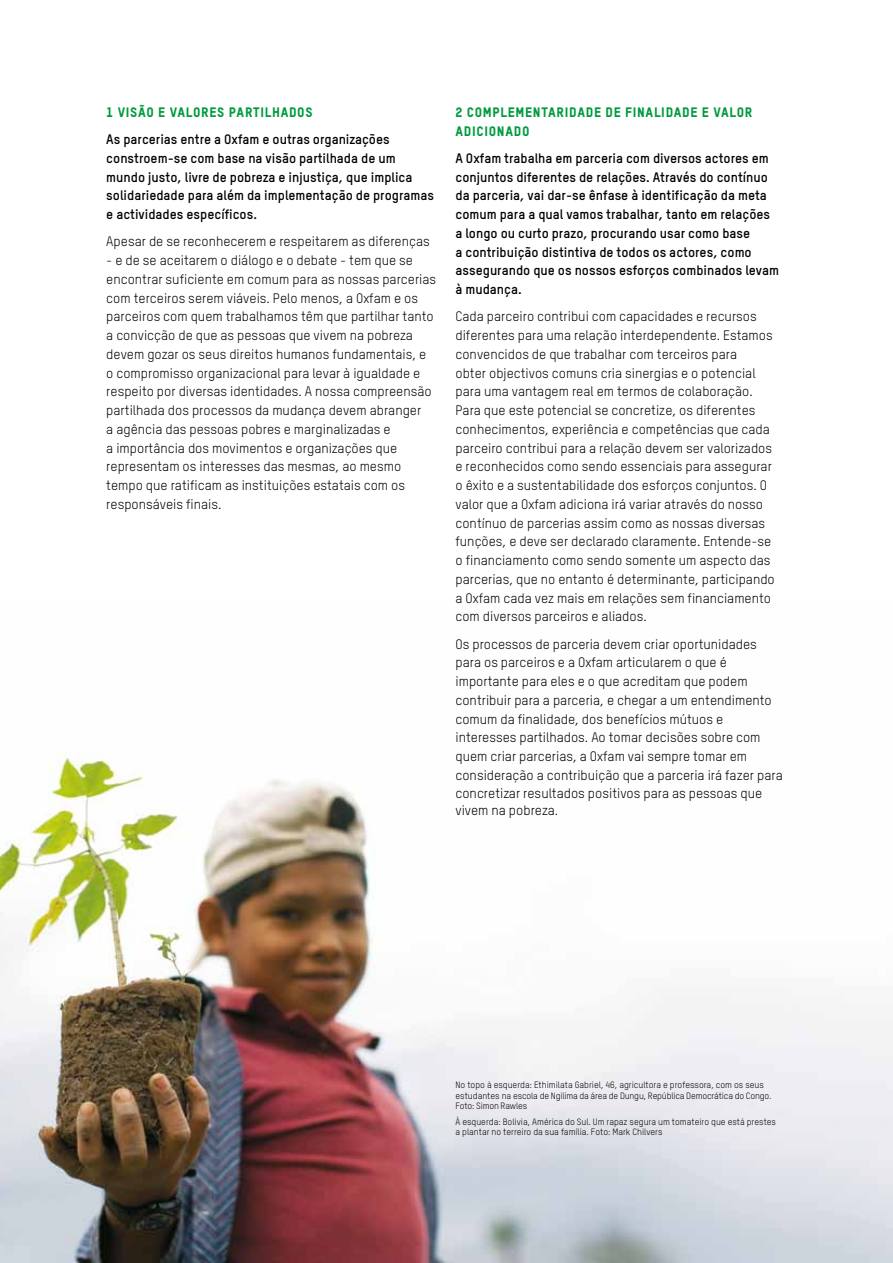
<style>
.page{position:relative;width:893px;height:1263px;background:#fff}
.page>*{position:absolute;margin:0;border:0;box-sizing:border-box;transform-origin:0 0}
.t1{font:13.5px/18.8px "Oxfam TSTARPRO";color:#000}
.t2{font:700 13.5px/18.8px "Oxfam TSTARPRO";color:#000}
.t3{font:13.5px/18.8px "Oxfam TSTARPRO Headline";letter-spacing:.05em;color:#009b3e}
.t4{font:9px/10.5px "Oxfam TSTARPRO";color:#000}
</style>
<div class="page">
<img style="left:0;top:753px;width:893px;height:510px">
<p class="t3" style="left:106px;top:102px;width:208px">1 VISÃO E VALORES PARTILHADOS</p>
<p class="t2" style="left:106px;top:129px;width:329px">As parcerias entre a Oxfam e outras organizações constroem-se com base na visão partilhada de um mundo justo, livre de pobreza e injustiça, que implica solidariedade para além da implementação de programas e actividades específicos.</p>
<p class="t1" style="left:106px;top:232px;width:325px">Apesar de se reconhecerem e respeitarem as diferenças</p>
<p class="t1" style="left:106px;top:251px;width:331px">- e de se aceitarem o diálogo e o debate - tem que se encontrar suficiente em comum para as nossas parcerias com terceiros serem viáveis. Pelo menos, a Oxfam e os parceiros com quem trabalhamos têm que partilhar tanto a convicção de que as pessoas que vivem na pobreza devem gozar os seus direitos humanos fundamentais, e o compromisso organizacional para levar à igualdade e respeito por diversas identidades. A nossa compreensão partilhada dos processos da mudança devem abranger<br>a agência das pessoas pobres e marginalizadas e<br>a importância dos movimentos e organizações que representam os interesses das mesmas, ao mesmo tempo que ratificam as instituições estatais com os responsáveis finais.</p>
<p class="t3" style="left:455px;top:102px;width:298px">2 COMPLEMENTARIDADE DE FINALIDADE E VALOR<br>ADICIONADO</p>
<p class="t2" style="left:455px;top:148px;width:325px">A Oxfam trabalha em parceria com diversos actores em conjuntos diferentes de relações. Através do contínuo da parceria, vai dar-se ênfase à identificação da meta comum para a qual vamos trabalhar, tanto em relações a longo ou curto prazo, procurando usar como base<br>a contribuição distintiva de todos os actores, como assegurando que os nossos esforços combinados levam à mudança.</p>
<p class="t1" style="left:455px;top:307px;width:321px">Cada parceiro contribui com capacidades e recursos diferentes para uma relação interdependente. Estamos convencidos de que trabalhar com terceiros para<br>obter objectivos comuns cria sinergias e o potencial para uma vantagem real em termos de colaboração.<br>Para que este potencial se concretize, os diferentes conhecimentos, experiência e competências que cada parceiro contribui para a relação devem ser valorizados e reconhecidos como sendo essenciais para assegurar o êxito e a sustentabilidade dos esforços conjuntos. O valor que a Oxfam adiciona irá variar através do nosso contínuo de parcerias assim como as nossas diversas funções, e deve ser declarado claramente. Entende-se o financiamento como sendo somente um aspecto das parcerias, que no entanto é determinante, participando a Oxfam cada vez mais em relações sem financiamento com diversos parceiros e aliados.</p>
<p class="t1" style="left:455px;top:634px;width:329px">Os processos de parceria devem criar oportunidades para os parceiros e a Oxfam articularem o que é importante para eles e o que acreditam que podem contribuir para a parceria, e chegar a um entendimento comum da finalidade, dos benefícios mútuos e interesses partilhados. Ao tomar decisões sobre com quem criar parcerias, a Oxfam vai sempre tomar em consideração a contribuição que a parceria irá fazer para concretizar resultados positivos para as pessoas que vivem na pobreza.</p>
<p class="t4" style="left:455px;top:1080px;width:317px">No topo à esquerda: Ethimilata Gabriel, 46, agricultora e professora, com os seus estudantes na escola de Ngilima da área de Dungu, República Democrática do Congo.<br>Foto: Simon Rawles</p>
<p class="t4" style="left:455px;top:1116px;width:322px">À esquerda: Bolivia, América do Sul. Um rapaz segura um tomateiro que está prestes a plantar no terreiro da sua família. Foto: Mark Chilvers</p>
</div>
